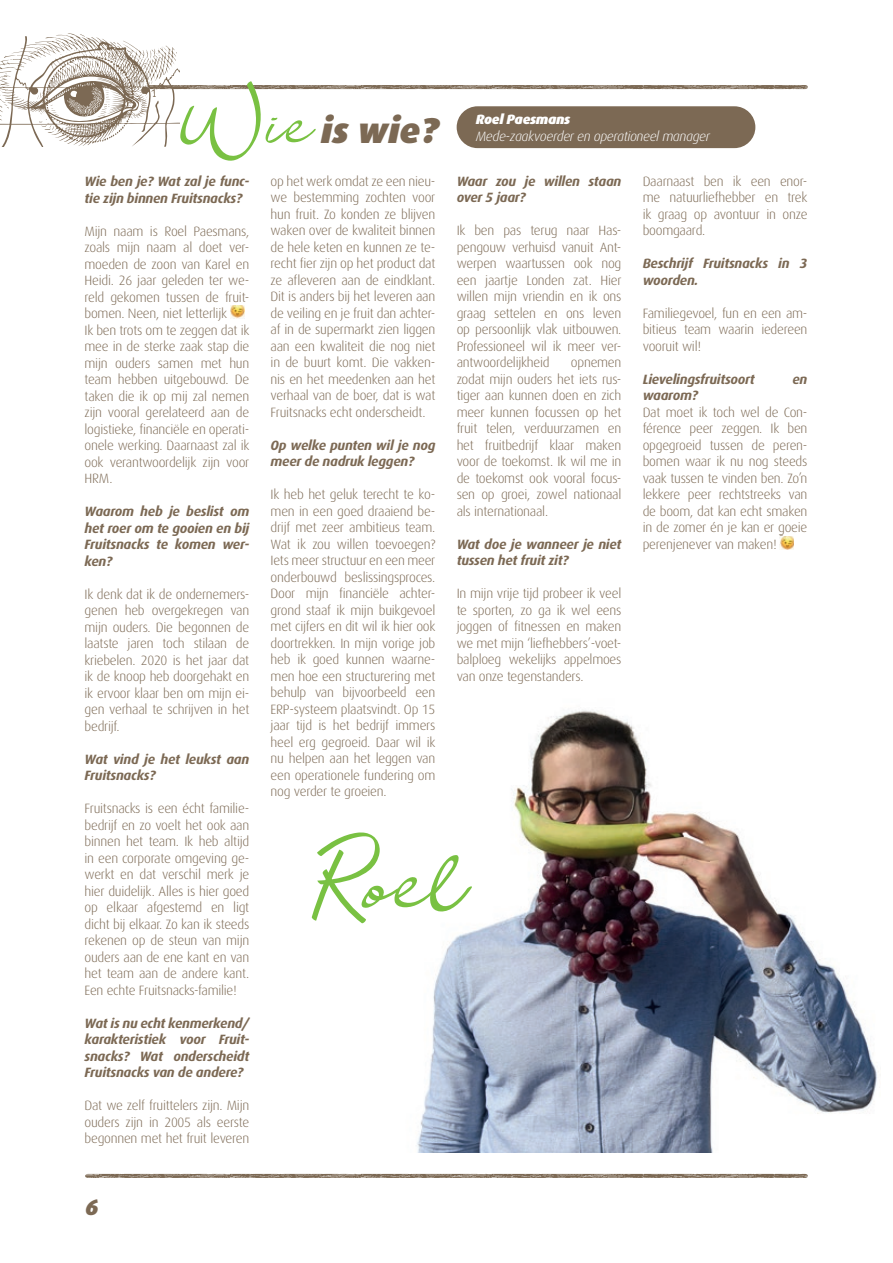
<style>
.page{position:relative;width:893px;height:1263px;background:#fff}
.page>*{position:absolute;margin:0;border:0;box-sizing:border-box;transform-origin:0 0}
.t1{font:76.05px "Jelytta";color:#79c142}
.t2{font:italic 900 36px "Dax";color:#7c6954}
.t3{font:italic 900 22.5px "Dax";color:#7c6954}
.t4{font:300 13.5px/16.5px "Dax";letter-spacing:-.02em;color:#7c6954;text-align:justify}
.t5{font:italic 700 13.5px/16.5px "Dax";letter-spacing:-.02em;color:#7c6954}
.t6{font:italic 300 13.5px "Dax";letter-spacing:-.025em;color:#fff}
.t7{font:italic 900 13.5px "Dax";letter-spacing:-.025em;color:#fff}
.s1{font-family:"Jelytta";font-weight:400;font-style:normal;font-size:63px;color:#79c142}
.s2{font-family:"Jelytta";font-weight:400;font-style:normal;font-size:55.35px;color:#79c142}
</style>
<div class="page">
<svg style="left:85px;top:1174px;width:723px;height:4px;background:#8f7f6d"></svg>
<img style="left:417px;top:710px;width:462px;height:443px">
<div style="left:457px;top:106px;width:298px;height:42px;background:#7c6954;border-radius:21px"></div>
<svg style="left:0;top:33px;width:808px;height:114px"></svg>
<img style="left:230px;top:305px;width:14px;height:13px">
<img style="left:779px;top:536px;width:14px;height:13px">
<h2 class="t2" style="left:180px;top:110px;width:260px"><span class="s1">W</span><span class="s2">ie</span> is wie?</h2>
<p class="t7" style="left:476px;top:112px;width:96px">Roel Paesmans</p>
<p class="t6" style="left:476px;top:129px;width:236px">Mede-zaakvoerder en operationeel manager</p>
<p class="t5" style="left:85px;top:173px;width:166px">Wie ben je? Wat zal je func&shy;tie zijn binnen Fruitsnacks?</p>
<p class="t4" style="left:85px;top:223px;width:166px;text-align:left">Mijn naam is Roel Paesmans, zoals mijn naam al doet ver&shy;moeden de zoon van Karel en<br>Heidi. 26 jaar geleden ter we&shy;reld gekomen tussen de fruit&shy;bomen. Neen, niet letterlijk<br>Ik ben trots om te zeggen dat ik mee in de sterke zaak stap die mijn ouders samen met hun team hebben uitgebouwd. De taken die ik op mij zal nemen zijn vooral gerelateerd aan de logistieke, financiële en operati&shy;onele werking. Daarnaast zal ik ook verantwoordelijk zijn voor<br>HRM.</p>
<p class="t5" style="left:85px;top:503px;width:166px;text-align:justify">Waarom heb je beslist om het roer om te gooien en bij Fruitsnacks te komen wer&shy;ken?</p>
<p class="t4" style="left:85px;top:586px;width:166px">Ik denk dat ik de ondernemers&shy;genen heb overgekregen van mijn ouders. Die begonnen de laatste jaren toch stilaan de kriebelen. 2020 is het jaar dat ik de knoop heb doorgehakt en ik ervoor klaar ben om mijn ei&shy;gen verhaal te schrijven in het bedrijf.</p>
<p class="t5" style="left:85px;top:751px;width:166px">Wat vind je het leukst aan<br>Fruitsnacks?</p>
<p class="t4" style="left:85px;top:800px;width:166px">Fruitsnacks is een écht familie&shy;bedrijf en zo voelt het ook aan binnen het team. Ik heb altijd in een corporate omgeving ge&shy;werkt en dat verschil merk je hier duidelijk. Alles is hier goed op elkaar afgestemd en ligt dicht bij elkaar. Zo kan ik steeds rekenen op de steun van mijn ouders aan de ene kant en van het team aan de andere kant.<br>Een echte Fruitsnacks-familie!</p>
<p class="t5" style="left:85px;top:1015px;width:166px;text-align:justify">Wat is nu echt kenmerkend/ karakteristiek voor Fruit&shy;snacks? Wat onderscheidt Fruitsnacks van de andere?</p>
<p class="t4" style="left:85px;top:1097px;width:166px">Dat we zelf fruittelers zijn. Mijn ouders zijn in 2005 als eerste begonnen met het fruit leveren</p>
<p class="t4" style="left:271px;top:173px;width:166px">op het werk omdat ze een nieu&shy;we bestemming zochten voor hun fruit. Zo konden ze blijven waken over de kwaliteit binnen de hele keten en kunnen ze te&shy;recht fier zijn op het product dat ze afleveren aan de eindklant.<br>Dit is anders bij het leveren aan de veiling en je fruit dan achter&shy;af in de supermarkt zien liggen aan een kwaliteit die nog niet in de buurt komt. Die vakken&shy;nis en het meedenken aan het verhaal van de boer, dat is wat Fruitsnacks echt onderscheidt.</p>
<p class="t5" style="left:271px;top:437px;width:166px">Op welke punten wil je nog meer de nadruk leggen?</p>
<p class="t4" style="left:271px;top:487px;width:166px">Ik heb het geluk terecht te ko&shy;men in een goed draaiend be&shy;drijf met zeer ambitieus team.<br>Wat ik zou willen toevoegen?<br>Iets meer structuur en een meer onderbouwd beslissingsproces.<br>Door mijn financiële achter&shy;grond staaf ik mijn buikgevoel met cijfers en dit wil ik hier ook doortrekken. In mijn vorige job heb ik goed kunnen waarne&shy;men hoe een structurering met behulp van bijvoorbeeld een ERP-systeem plaatsvindt. Op 15 jaar tijd is het bedrijf immers heel erg gegroeid. Daar wil ik nu helpen aan het leggen van een operationele fundering om nog verder te groeien.</p>
<p class="t5" style="left:457px;top:173px;width:166px">Waar zou je willen staan over 5 jaar?</p>
<p class="t4" style="left:457px;top:222px;width:166px">Ik ben pas terug naar Has&shy;pengouw verhuisd vanuit Ant&shy;werpen waartussen ook nog een jaartje Londen zat. Hier willen mijn vriendin en ik ons graag settelen en ons leven op persoonlijk vlak uitbouwen.<br>Professioneel wil ik meer ver&shy;antwoordelijkheid</p>
<p class="t4" style="left:457px;top:354px;width:166px;text-indent:114px">opnemen zodat mijn ouders het iets rus&shy;tiger aan kunnen doen en zich meer kunnen focussen op het fruit telen, verduurzamen en het fruitbedrijf klaar maken voor de toekomst. Ik wil me in de toekomst ook vooral focus&shy;sen op groei, zowel nationaal als internationaal.</p>
<p class="t5" style="left:457px;top:536px;width:166px">Wat doe je wanneer je niet tussen het fruit zit?</p>
<p class="t4" style="left:457px;top:585px;width:166px">In mijn vrije tijd probeer ik veel te sporten, zo ga ik wel eens joggen of fitnessen en maken we met mijn ‘liefhebbers’-voet&shy;balploeg wekelijks appelmoes van onze tegenstanders.</p>
<h1 class="t1" style="left:310px;top:840px;width:157px">Roel</h1>
<p class="t4" style="left:643px;top:173px;width:166px">Daarnaast ben ik een enor&shy;me natuurliefhebber en trek ik graag op avontuur in onze boomgaard.</p>
<p class="t5" style="left:643px;top:255px;width:166px">Beschrijf Fruitsnacks in 3 woorden.</p>
<p class="t4" style="left:643px;top:305px;width:166px">Familiegevoel, fun en een am&shy;bitieus team waarin iedereen vooruit wil!</p>
<p class="t5" style="left:643px;top:371px;width:114px">Lievelingsfruitsoort</p>
<p class="t5" style="left:792px;top:371px;width:17px">en</p>
<p class="t5" style="left:643px;top:387px;width:57px">waarom?</p>
<p class="t4" style="left:643px;top:404px;width:166px">Dat moet ik toch wel de Con&shy;férence peer zeggen. Ik ben opgegroeid tussen de peren&shy;bomen waar ik nu nog steeds vaak tussen te vinden ben. Zo’n lekkere peer rechtstreeks van de boom, dat kan echt smaken in de zomer én je kan er goeie perenjenever van maken!</p>
<h3 class="t3" style="left:85px;top:1194px;width:15px">6</h3>
</div>
